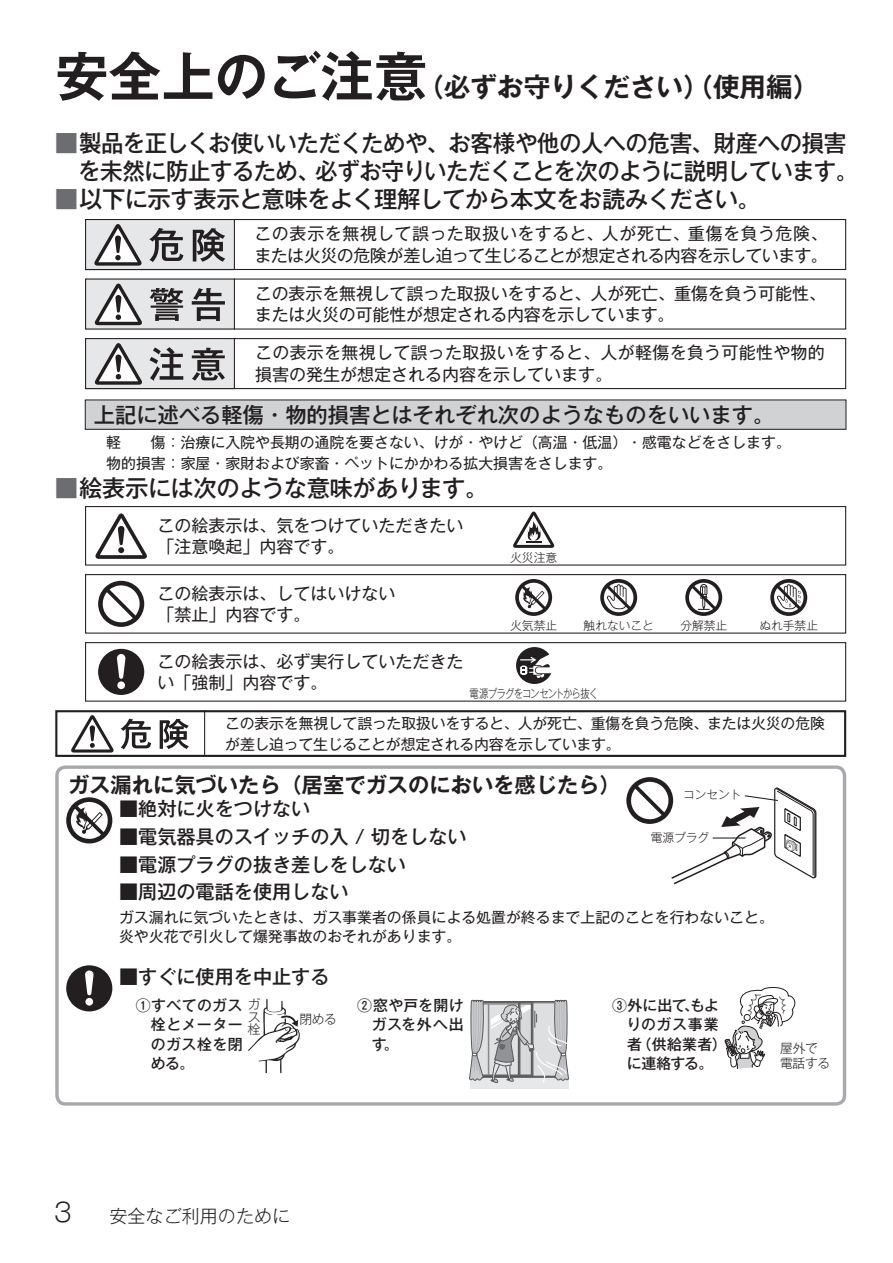
<style>
.page{position:relative;width:893px;height:1263px;background:#fff}
.page>*{position:absolute;margin:0;border:0;box-sizing:border-box;transform-origin:0 0}
.t1{font:26.55px "Gothic MB101 Pro De Bold 90 msp RKSJ H";color:#231f20}
.t2{font:25.5px "Gothic MB101 Pro Light 90 msp RKSJ H";color:#231f20}
.t3{font:23.4px/27.6px "Gothic MB101 Pro Medium 90 msp RKSJ H";letter-spacing:-.025em;color:#231f20;scale:.96 1}
.t4{font:23.4px "Gothic MB101 Pro Medium 90 msp RKSJ H";letter-spacing:-.025em;color:#231f20}
.t5{font:21.3px "Gothic MB101 Pro Medium 90 msp RKSJ H";color:#231f20}
.t6{font:21.3px "Gothic MB101 Pro De Bold 90 msp RKSJ H";color:#231f20}
.t7{font:19.2px "Gothic MB101 Pro Medium 90 msp RKSJ H";color:#231f20}
.t8{font:18px "Gothic MB101 Pro Light 90 msp RKSJ H";color:#231f20}
.t9{font:16.95px/21.3px "Gothic MB101 Pro Regular 90 msp RKSJ H";color:#231f20}
.t10{font:16.95px/21.3px "Gothic MB101 Pro Regular 90 msp RKSJ H";letter-spacing:-.02em;color:#231f20}
.t11{font:14.85px/19.2px "Gothic MB101 Pro Regular 90 msp RKSJ H";color:#231f20}
.t12{font:14.85px/19.2px "Gothic MB101 Pro Medium 90 msp RKSJ H";letter-spacing:.025em;color:#231f20;text-align:justify}
.t13{font:12.75px/12.3px "Gothic MB101 Pro Light 90 msp RKSJ H";letter-spacing:-.02em;color:#231f20;text-align:justify}
.t14{font:11.7px "Gothic MB101 Pro Light 90 msp RKSJ H";color:#231f20}
.t15{font:11.7px "Gothic MB101 Pro Light 90 msp RKSJ H";letter-spacing:-.09em;color:#231f20;scale:.8 1}
.s1{font-size:53.1px}
.s2{color:#6c6d70}
</style>
<div class="page">
<div style="left:55px;top:765px;width:791px;height:341px;border:3px solid #a8a9ad;border-radius:9px"></div>
<div style="left:470px;top:1078px;width:98px;height:11px;background:#e7e8e9"></div>
<svg style="left:469px;top:1000px;width:100px;height:83px;background:#bfc0c2"></svg>
<svg style="left:248px;top:999px;width:52px;height:74px"></svg>
<svg style="left:725px;top:986px;width:71px;height:83px"></svg>
<svg style="left:626px;top:765px;width:191px;height:120px"></svg>
<svg style="left:66px;top:797px;width:46px;height:46px"></svg>
<svg style="left:66px;top:965px;width:46px;height:46px"></svg>
<div style="left:85px;top:219px;width:149px;height:51px;background:#e6e7e9"></div>
<svg style="left:94px;top:224px;width:48px;height:42px"></svg>
<svg style="left:149px;top:228px;width:34px;height:34px"></svg>
<svg style="left:193px;top:228px;width:32px;height:34px"></svg>
<svg style="left:71px;top:715px;width:43px;height:37px"></svg>
<svg style="left:121px;top:719px;width:30px;height:30px"></svg>
<svg style="left:160px;top:719px;width:29px;height:30px"></svg>
<div style="left:85px;top:279px;width:149px;height:51px;background:#e6e7e9"></div>
<svg style="left:94px;top:283px;width:48px;height:42px"></svg>
<svg style="left:150px;top:288px;width:33px;height:33px"></svg>
<svg style="left:192px;top:288px;width:33px;height:33px"></svg>
<div style="left:85px;top:338px;width:149px;height:51px;background:#e6e7e9"></div>
<svg style="left:94px;top:343px;width:48px;height:42px"></svg>
<svg style="left:150px;top:347px;width:33px;height:34px"></svg>
<svg style="left:192px;top:348px;width:33px;height:33px"></svg>
<div style="left:85px;top:506px;width:761px;height:60px;border:1px solid #231f20"></div>
<div style="left:85px;top:574px;width:761px;height:60px;border:1px solid #231f20"></div>
<div style="left:85px;top:642px;width:761px;height:60px;border:1px solid #231f20"></div>
<hr style="left:234px;top:219px;width:1px;height:51px;background:#231f20">
<hr style="left:204px;top:710px;width:1px;height:47px;background:#231f20">
<hr style="left:234px;top:279px;width:1px;height:51px;background:#231f20">
<hr style="left:234px;top:338px;width:1px;height:51px;background:#231f20">
<div style="left:85px;top:400px;width:761px;height:29px;background:#d1d2d4"></div>
<svg style="left:95px;top:513px;width:52px;height:46px"></svg>
<svg style="left:98px;top:581px;width:46px;height:46px"></svg>
<svg style="left:98px;top:649px;width:46px;height:46px"></svg>
<svg style="left:513px;top:511px;width:42px;height:37px"></svg>
<svg style="left:515px;top:579px;width:37px;height:37px"></svg>
<svg style="left:685px;top:579px;width:37px;height:37px"></svg>
<svg style="left:600px;top:579px;width:37px;height:37px"></svg>
<svg style="left:770px;top:579px;width:37px;height:37px"></svg>
<svg style="left:516px;top:647px;width:35px;height:37px"></svg>
<div style="left:55px;top:710px;width:791px;height:47px;border:2px solid #231f20"></div>
<div style="left:85px;top:338px;width:761px;height:51px;border:1px solid #231f20"></div>
<div style="left:85px;top:219px;width:761px;height:51px;border:1px solid #231f20"></div>
<h1 class="t1" style="left:55px;top:77px;width:766px"><span class="s1">安全上のご注意</span>（必ずお守りください）（使用編）</h1>
<h3 class="t3" style="left:78px;top:133px;width:814px;text-indent:-23px"><span class="s2">■</span>製品を正しくお使いいただくためや、お客様や他の人への危害、財産への損害を未然に防止するため、必ずお守りいただくことを次のように説明しています。</h3>
<h3 class="t4" style="left:55px;top:190px;width:707px"><span class="s2">■</span>以下に示す表示と意味をよく理解してから本文をお読みください。</h3>
<p class="t10" style="left:255px;top:226px;width:575px">この表示を無視して誤った取扱いをすると、人が死亡、重傷を負う危険、または火災の危険が差し迫って生じることが想定される内容を示しています。</p>
<p class="t9" style="left:255px;top:285px;width:573px">この表示を無視して誤った取扱いをすると、人が死亡、重傷を負う可能性、または火災の可能性が想定される内容を示しています。</p>
<p class="t9" style="left:255px;top:345px;width:571px">この表示を無視して誤った取扱いをすると、人が軽傷を負う可能性や物的損害の発生が想定される内容を示しています。</p>
<h3 class="t5" style="left:94px;top:407px;width:682px">上記に述べる軽傷・物的損害とはそれぞれ次のようなものをいいます。</h3>
<p class="t11" style="left:106px;top:435px;width:686px;line-height:20.2px">軽　　傷：治療に入院や長期の通院を要さない、けが・やけど（高温・低温）・感電などをさします。物的損害：家屋・家財および家畜・ペットにかかわる拡大損害をさします。</p>
<h3 class="t4" style="left:55px;top:479px;width:435px"><span class="s2">■</span>絵表示には次のような意味があります。</h3>
<p class="t9" style="left:157px;top:517px;width:308px">この絵表示は、気をつけていただきたい「注意喚起」内容です。</p>
<p class="t9" style="left:157px;top:585px;width:240px">この絵表示は、してはいけない「禁止」内容です。</p>
<p class="t9" style="left:157px;top:653px;width:308px">この絵表示は、必ず実行していただきたい「強制」内容です。</p>
<p class="t14" style="left:510px;top:553px;width:48px">火災注意</p>
<p class="t14" style="left:510px;top:621px;width:48px">火気禁止</p>
<p class="t14" style="left:680px;top:621px;width:48px">分解禁止</p>
<p class="t14" style="left:584px;top:621px;width:72px">触れないこと</p>
<p class="t14" style="left:760px;top:621px;width:60px">ぬれ手禁止</p>
<p class="t15" style="left:470px;top:689px;width:162px">電源プラグをコンセントから抜く</p>
<p class="t11" style="left:225px;top:714px;width:601px;line-height:21.3px">この表示を無視して誤った取扱いをすると、人が死亡、重傷を負う危険、または火災の危険が差し迫って生じることが想定される内容を示しています。</p>
<h3 class="t6" style="left:68px;top:777px;width:554px">ガス漏れに気づいたら（居室でガスのにおいを感じたら）</h3>
<p class="t7" style="left:119px;top:802px;width:193px">■絶対に火をつけない</p>
<p class="t7" style="left:119px;top:829px;width:349px">■電気器具のスイッチの入 / 切をしない</p>
<p class="t7" style="left:119px;top:857px;width:289px">■電源プラグの抜き差しをしない</p>
<p class="t7" style="left:119px;top:885px;width:231px">■周辺の電話を使用しない</p>
<p class="t11" style="left:119px;top:910px;width:656px">ガス漏れに気づいたときは、ガス事業者の係員による処置が終るまで上記のことを行わないこと。炎や火花で引火して爆発事故のおそれがあります。</p>
<p class="t7" style="left:119px;top:970px;width:212px">■すぐに使用を中止する</p>
<p class="t12" style="left:372px;top:998px;width:93px;text-indent:-15px">②窓や戸を開けガスを外へ出す。</p>
<p class="t14" style="left:683px;top:790px;width:60px">コンセント</p>
<p class="t14" style="left:651px;top:833px;width:60px">電源プラグ</p>
<p class="t12" style="left:151px;top:998px;width:93px;text-indent:-15px">①すべてのガス栓とメーターのガス栓を閉める。</p>
<p class="t13" style="left:248px;top:1000px;width:14px">ガス栓</p>
<p class="t12" style="left:627px;top:998px;width:101px;text-align:left;text-indent:-14px">③外に出て、もよりのガス事業者（供給業者）に連絡する。</p>
<p class="t13" style="left:300px;top:1014px;width:39px">閉める</p>
<p class="t13" style="left:780px;top:1042px;width:52px;line-height:14.9px">屋外で電話する</p>
<h2 class="t2" style="left:54px;top:1202px;width:19px">3</h2>
<p class="t8" style="left:110px;top:1209px;width:182px">安全なご利用のために</p>
</div>
